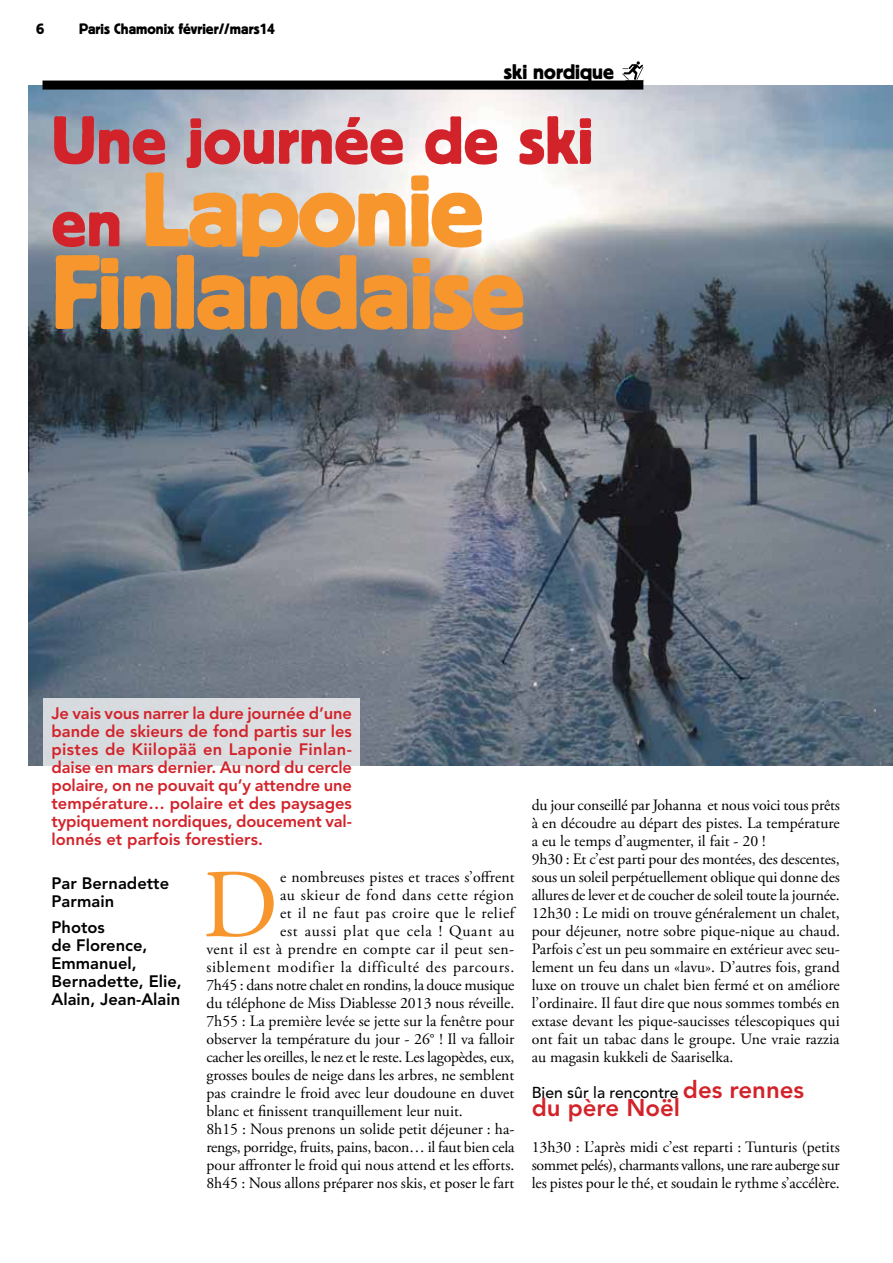
<style>
.page{position:relative;width:893px;height:1263px;background:#fff}
.page>*{position:absolute;margin:0;border:0;box-sizing:border-box;transform-origin:0 0}
.t1{font:105px/82.5px "Block BE";letter-spacing:-.015em;color:#f8962e}
.t2{font:97.2px "Adobe Garamond Pro";color:#f8962e}
.t3{font:67.5px "Block BE";color:#d2232a}
.t4{font:800 24px "Avenir";color:#d2232a}
.t5{font:21px "Block BE";color:#000}
.t6{font:800 16.5px/18px "Avenir";letter-spacing:-.005em;color:#d2232a;text-align:justify}
.t7{font:800 16.5px/18px "Avenir";color:#000}
.t8{font:15.75px/18px "Adobe Garamond Pro";color:#000}
.t9{font:15.75px "Adobe Garamond Pro";letter-spacing:-.02em;color:#000}
.t10{font:15.75px "Adobe Garamond Pro";letter-spacing:.045em;color:#000}
.t11{font:15.75px "Adobe Garamond Pro";letter-spacing:.025em;color:#000}
.t12{font:15.75px "Adobe Garamond Pro";letter-spacing:.035em;color:#000}
.t13{font:15.75px "Adobe Garamond Pro";letter-spacing:.03em;color:#000}
.t14{font:15.75px "Adobe Garamond Pro";letter-spacing:.05em;color:#000}
.t15{font:500 15.75px "Avenir";color:#000}
.t16{font:15px "Block BE";color:#000}
.s1{font-size:67.5px;color:#d2232a}
.s2{font-weight:800;font-size:24px;color:#d2232a}
</style>
<div class="page">
<img style="left:29px;top:85px;width:864px;height:680px">
<div style="left:43px;top:81px;width:600px;height:9px;background:#000"></div>
<div style="left:43px;top:698px;width:317px;height:68px;background:#dadde0"></div>
<svg style="left:622px;top:61px;width:22px;height:20px"></svg>
<p class="t16" style="left:36px;top:20px;width:10px">6</p>
<p class="t16" style="left:79px;top:20px;width:197px">Paris Chamonix février//mars14</p>
<h3 class="t5" style="left:504px;top:60px;width:112px">ski nordique</h3>
<h3 class="t3" style="left:52px;top:102px;width:543px">Une journée de ski</h3>
<h1 class="t1" style="left:51px;top:165px;width:476px"><span class="s1">en</span> Laponie<br>Finlandaise</h1>
<p class="t6" style="left:52px;top:704px;width:302px">Je vais vous narrer la dure journée d’une bande de skieurs de fond partis sur les pistes de Kiilopää en Laponie Finlan&shy;daise en mars dernier. Au nord du cercle polaire, on ne pouvait qu’y attendre une température… polaire et des paysages typiquement nordiques, doucement val&shy;lonnés et parfois forestiers.</p>
<p class="t7" style="left:52px;top:874px;width:119px">Par Bernadette<br>Parmain</p>
<p class="t7" style="left:52px;top:919px;width:132px">Photos<br>de Florence,<br>Emmanuel,<br>Bernadette, Elie,<br>Alain, Jean-Alain</p>
<h2 class="t2" style="left:202px;top:847px;width:77px">D</h2>
<p class="t8" style="left:280px;top:869px;width:236px">e nombreuses pistes et traces s’offrent</p>
<p class="t13" style="left:280px;top:886px;width:236px">au skieur de fond dans cette région</p>
<p class="t12" style="left:280px;top:904px;width:236px">et il ne faut pas croire que le relief</p>
<p class="t14" style="left:280px;top:922px;width:236px">est aussi plat que cela ! Quant au</p>
<p class="t11" style="left:206px;top:940px;width:309px">vent il est à prendre en compte car il peut sen-</p>
<p class="t10" style="left:206px;top:958px;width:309px">siblement modifier la difficulté des parcours.</p>
<p class="t9" style="left:206px;top:976px;width:309px">7h45 : dans notre chalet en rondins, la douce musique</p>
<p class="t8" style="left:206px;top:995px;width:309px">du téléphone de Miss Diablesse 2013 nous réveille.</p>
<p class="t8" style="left:206px;top:1013px;width:310px">7h55 : La première levée se jette sur la fenêtre pour</p>
<p class="t8" style="left:206px;top:1031px;width:309px">observer la température du jour - 26° ! Il va falloir</p>
<p class="t8" style="left:206px;top:1049px;width:310px">cacher les oreilles, le nez et le reste. Les lagopèdes, eux,</p>
<p class="t8" style="left:206px;top:1067px;width:310px">grosses boules de neige dans les arbres, ne semblent</p>
<p class="t8" style="left:206px;top:1085px;width:309px">pas craindre le froid avec leur doudoune en duvet</p>
<p class="t8" style="left:206px;top:1103px;width:258px">blanc et finissent tranquillement leur nuit.</p>
<p class="t8" style="left:206px;top:1121px;width:309px">8h15 : Nous prenons un solide petit déjeuner : ha-</p>
<p class="t8" style="left:206px;top:1139px;width:309px">rengs, porridge, fruits, pains, bacon… il faut bien cela</p>
<p class="t8" style="left:206px;top:1157px;width:310px">pour affronter le froid qui nous attend et les efforts.</p>
<p class="t8" style="left:206px;top:1175px;width:310px">8h45 : Nous allons préparer nos skis, et poser le fart</p>
<p class="t8" style="left:532px;top:797px;width:310px">du jour conseillé par Johanna et nous voici tous prêts à en découdre au départ des pistes. La température a eu le temps d’augmenter, il fait - 20 !<br>9h30 : Et c’est parti pour des montées, des descentes, sous un soleil perpétuellement oblique qui donne des allures de lever et de coucher de soleil toute la journée.<br>12h30 : Le midi on trouve généralement un chalet, pour déjeuner, notre sobre pique-nique au chaud.<br>Parfois c’est un peu sommaire en extérieur avec seu&shy;lement un feu dans un «lavu». D’autres fois, grand luxe on trouve un chalet bien fermé et on améliore l’ordinaire. Il faut dire que nous sommes tombés en extase devant les pique-saucisses télescopiques qui ont fait un tabac dans le groupe. Une vraie razzia au magasin kukkeli de Saariselka.</p>
<p class="t15" style="left:532px;top:1084px;width:274px">Bien sûr la rencontre <span class="s2">des rennes</span></p>
<h3 class="t4" style="left:532px;top:1093px;width:150px">du père Noël</h3>
<p class="t8" style="left:532px;top:1139px;width:310px;text-align:justify">13h30 : L’après midi c’est reparti : Tunturis (petits sommet pelés), charmants vallons, une rare auberge sur les pistes pour le thé, et soudain le rythme s’accélère.</p>
</div>
